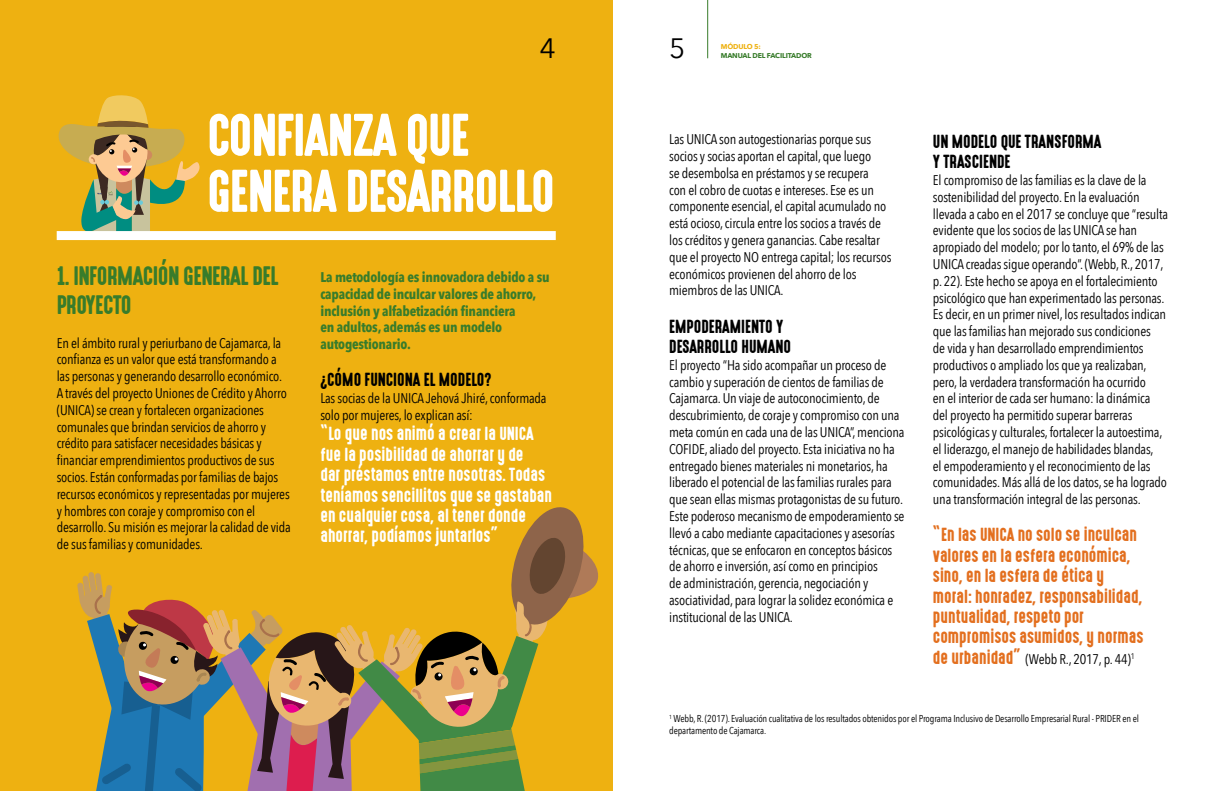
<style>
.page{position:relative;width:1225px;height:791px;background:#fff}
.page>*{position:absolute;margin:0;border:0;box-sizing:border-box;transform-origin:0 0}
.t1{font:54px/56px "High Voltage";letter-spacing:-.02em;color:#fff}
.t2{font:28px "Avenir Next";color:#000}
.t3{font:24px/28.8px "High Voltage";letter-spacing:-.02em;color:#387c2b}
.t4{font:17px/20.4px "High Voltage";color:#fff}
.t5{font:17px/20.4px "High Voltage";color:#e36f1e}
.t6{font:17px/20.4px "High Voltage";color:#000}
.t7{font:14px/16.8px "Avenir Next Condensed";letter-spacing:-.015em;color:#000}
.t8{font:700 14px/16.8px "Avenir Next Condensed";letter-spacing:-.015em;color:#387c2b}
.t9{font:10px/12px "Avenir Next Condensed";letter-spacing:-.015em;color:#000}
.t10{font:700 7px "Avenir Next";letter-spacing:-.02em;color:#387c2b}
.t11{font:700 7px "Avenir Next";letter-spacing:-.02em;color:#eeb111}
.s1{font-family:"High Voltage";font-size:17px;color:#e36f1e}
</style>
<div class="page">
<div style="left:0;top:0;width:612px;height:791px;background:#eeb111"></div>
<hr style="left:707px;top:0;width:1px;height:58px;background:#387c2b">
<svg style="left:77px;top:507px;width:521px;height:284px"></svg>
<svg style="left:58px;top:95px;width:142px;height:136px"></svg>
<div style="left:57px;top:231px;width:499px;height:9px;background:#fff"></div>
<h2 class="t2" style="left:539px;top:25px;width:18px">4</h2>
<h2 class="t2" style="left:669px;top:25px;width:18px">5</h2>
<p class="t11" style="left:721px;top:41px;width:42px">MÓDULO 5:</p>
<p class="t10" style="left:721px;top:50px;width:93px">MANUAL DEL FACILITADOR</p>
<h1 class="t1" style="left:207px;top:109px;width:349px">CONFIANZA QUE<br>GENERA DESARROLLO</h1>
<h3 class="t3" style="left:57px;top:262px;width:223px">1. INFORMACIÓN GENERAL DEL<br>PROYECTO</h3>
<p class="t7" style="left:57px;top:333px;width:235px">En el ámbito rural y periurbano de Cajamarca, la confianza es un valor que está transformando a las personas y generando desarrollo económico.<br>A través del proyecto Uniones de Crédito y Ahorro (UNICA) se crean y fortalecen organizaciones comunales que brindan servicios de ahorro y crédito para satisfacer necesidades básicas y financiar emprendimientos productivos de sus socios. Están conformadas por familias de bajos recursos económicos y representadas por mujeres y hombres con coraje y compromiso con el desarrollo. Su misión es mejorar la calidad de vida de sus familias y comunidades.</p>
<p class="t8" style="left:320px;top:268px;width:231px">La metodología es innovadora debido a su capacidad de inculcar valores de ahorro, inclusión y alfabetización financiera<br>en adultos, además es un modelo autogestionario.</p>
<p class="t6" style="left:320px;top:370px;width:173px">¿CÓMO FUNCIONA EL MODELO?</p>
<p class="t7" style="left:320px;top:389px;width:228px">Las socias de la UNICA Jehová Jhiré, conformada solo por mujeres, lo explican así:</p>
<p class="t4" style="left:320px;top:424px;width:233px">“Lo que nos animó a crear la UNICA fue la posibilidad de ahorrar y de<br>dar préstamos entre nosotras. Todas teníamos sencillitos que se gastaban en cualquier cosa, al tener donde ahorrar, podíamos juntarlos”</p>
<p class="t7" style="left:669px;top:130px;width:224px">Las UNICA son autogestionarias porque sus socios y socias aportan el capital, que luego<br>se desembolsa en préstamos y se recupera<br>con el cobro de cuotas e intereses. Ese es un componente esencial, el capital acumulado no está ocioso, circula entre los socios a través de los créditos y genera ganancias. Cabe resaltar que el proyecto NO entrega capital; los recursos económicos provienen del ahorro de los miembros de las UNICA.</p>
<p class="t6" style="left:669px;top:317px;width:124px">EMPODERAMIENTO Y<br>DESARROLLO HUMANO</p>
<p class="t7" style="left:669px;top:356px;width:237px">El proyecto “Ha sido acompañar un proceso de cambio y superación de cientos de familias de Cajamarca. Un viaje de autoconocimiento, de descubrimiento, de coraje y compromiso con una meta común en cada una de las UNICA”, menciona COFIDE, aliado del proyecto. Esta iniciativa no ha entregado bienes materiales ni monetarios, ha liberado el potencial de las familias rurales para que sean ellas mismas protagonistas de su futuro.<br>Este poderoso mecanismo de empoderamiento se llevó a cabo mediante capacitaciones y asesorías técnicas, que se enfocaron en conceptos básicos de ahorro e inversión, así como en principios<br>de administración, gerencia, negociación y asociatividad, para lograr la solidez económica e institucional de las UNICA.</p>
<p class="t6" style="left:933px;top:132px;width:170px">UN MODELO QUE TRANSFORMA<br>Y TRASCIENDE</p>
<p class="t7" style="left:933px;top:171px;width:237px">El compromiso de las familias es la clave de la sostenibilidad del proyecto. En la evaluación llevada a cabo en el 2017 se concluye que “resulta evidente que los socios de las UNICA se han apropiado del modelo; por lo tanto, el 69% de las UNICA creadas sigue operando”. (Webb, R., 2017, p. 22). Este hecho se apoya en el fortalecimiento psicológico que han experimentado las personas.<br>Es decir, en un primer nivel, los resultados indican que las familias han mejorado sus condiciones<br>de vida y han desarrollado emprendimientos productivos o ampliado los que ya realizaban, pero, la verdadera transformación ha ocurrido<br>en el interior de cada ser humano: la dinámica del proyecto ha permitido superar barreras psicológicas y culturales, fortalecer la autoestima, el liderazgo, el manejo de habilidades blandas,<br>el empoderamiento y el reconocimiento de las comunidades. Más allá de los datos, se ha logrado una transformación integral de las personas.</p>
<p class="t5" style="left:933px;top:525px;width:212px">“En las UNICA no solo se inculcan valores en la esfera económica, sino, en la esfera de ética y moral: honradez, responsabilidad, puntualidad, respeto por compromisos asumidos, y normas</p>
<p class="t7" style="left:933px;top:650px;width:203px"><span class="s1">de urbanidad”</span> (Webb R., 2017, p. 44)<sup>1</sup></p>
<p class="t9" style="left:669px;top:712px;width:471px"><sup>1</sup> Webb, R. (2017). Evaluación cualitativa de los resultados obtenidos por el Programa Inclusivo de Desarrollo Empresarial Rural - PRIDER en el departamento de Cajamarca.</p>
</div>
